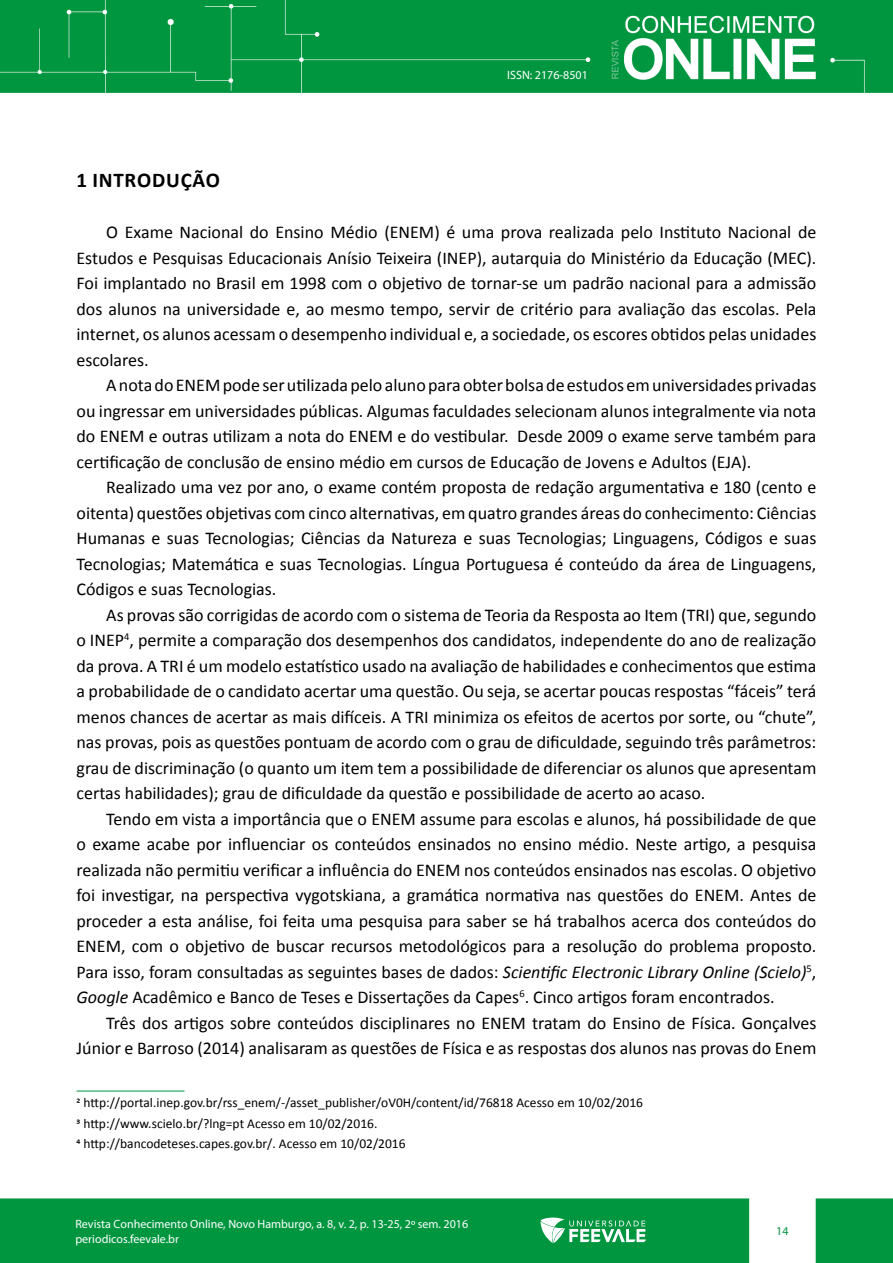
<style>
.page{position:relative;width:893px;height:1263px;background:#fff}
.page>*{position:absolute;margin:0;border:0;box-sizing:border-box;transform-origin:0 0}
.t1{font:700 21px "Calibri";letter-spacing:.04em;color:#000}
.t2{font:18px/25.5px "Calibri";color:#000;text-align:justify}
.t3{font:13.5px/20.4px "Calibri";color:#000}
.t4{font:12px/15px "Myriad Pro";color:#fff}
.t5{font:12px "Myriad Pro";color:#009640}
.s1{font-style:italic}
</style>
<div class="page">
<img style="left:0;top:0;width:893px;height:93px">
<div style="left:816px;top:1198px;width:77px;height:65px;background:#009640"></div>
<div style="left:0;top:1198px;width:749px;height:65px;background:#009640;border:2px solid #009640"></div>
<svg style="left:540px;top:1217px;width:106px;height:26px"></svg>
<hr style="left:77px;top:1091px;width:108px;height:1px;background:#009640">
<p class="t4" style="left:507px;top:67px;width:82px">ISSN: 2176-8501</p>
<p class="t1" style="left:77px;top:167px;width:145px">1 INTRODUÇÃO</p>
<p class="t2" style="left:77px;top:219px;width:741px;text-indent:30px">O Exame Nacional do Ensino Médio (ENEM) é uma prova realizada pelo Instituto Nacional de Estudos e Pesquisas Educacionais Anísio Teixeira (INEP), autarquia do Ministério da Educação (MEC).<br>Foi implantado no Brasil em 1998 com o objetivo de tornar-se um padrão nacional para a admissão dos alunos na universidade e, ao mesmo tempo, servir de critério para avaliação das escolas. Pela internet, os alunos acessam o desempenho individual e, a sociedade, os escores obtidos pelas unidades escolares.</p>
<p class="t2" style="left:77px;top:372px;width:741px;text-indent:30px">A nota do ENEM pode ser utilizada pelo aluno para obter bolsa de estudos em universidades privadas ou ingressar em universidades públicas. Algumas faculdades selecionam alunos integralmente via nota do ENEM e outras utilizam a nota do ENEM e do vestibular. Desde 2009 o exame serve também para certificação de conclusão de ensino médio em cursos de Educação de Jovens e Adultos (EJA).</p>
<p class="t2" style="left:77px;top:474px;width:741px;text-indent:30px">Realizado uma vez por ano, o exame contém proposta de redação argumentativa e 180 (cento e oitenta) questões objetivas com cinco alternativas, em quatro grandes áreas do conhecimento: Ciências Humanas e suas Tecnologias; Ciências da Natureza e suas Tecnologias; Linguagens, Códigos e suas Tecnologias; Matemática e suas Tecnologias. Língua Portuguesa é conteúdo da área de Linguagens, Códigos e suas Tecnologias.</p>
<p class="t2" style="left:77px;top:602px;width:741px;text-indent:30px">As provas são corrigidas de acordo com o sistema de Teoria da Resposta ao Item (TRI) que, segundo o INEP<sup>4</sup>, permite a comparação dos desempenhos dos candidatos, independente do ano de realização da prova. A TRI é um modelo estatístico usado na avaliação de habilidades e conhecimentos que estima a probabilidade de o candidato acertar uma questão. Ou seja, se acertar poucas respostas “fáceis” terá menos chances de acertar as mais difíceis. A TRI minimiza os efeitos de acertos por sorte, ou “chute”, nas provas, pois as questões pontuam de acordo com o grau de dificuldade, seguindo três parâmetros: grau de discriminação (o quanto um item tem a possibilidade de diferenciar os alunos que apresentam certas habilidades); grau de dificuldade da questão e possibilidade de acerto ao acaso.</p>
<p class="t2" style="left:77px;top:806px;width:741px;text-indent:30px">Tendo em vista a importância que o ENEM assume para escolas e alunos, há possibilidade de que o exame acabe por influenciar os conteúdos ensinados no ensino médio. Neste artigo, a pesquisa realizada não permitiu verificar a influência do ENEM nos conteúdos ensinados nas escolas. O objetivo foi investigar, na perspectiva vygotskiana, a gramática normativa nas questões do ENEM. Antes de proceder a esta análise, foi feita uma pesquisa para saber se há trabalhos acerca dos conteúdos do ENEM, com o objetivo de buscar recursos metodológicos para a resolução do problema proposto.<br>Para isso, foram consultadas as seguintes bases de dados: <span class="s1">Scientific Electronic Library Online (Scielo)</span><sup>5</sup>, <span class="s1">Google</span> Acadêmico e Banco de Teses e Dissertações da Capes<sup>6</sup>. Cinco artigos foram encontrados.</p>
<p class="t2" style="left:77px;top:1010px;width:741px;text-align:right">Três dos artigos sobre conteúdos disciplinares no ENEM tratam do Ensino de Física. Gonçalves<br>Júnior e Barroso (2014) analisaram as questões de Física e as respostas dos alunos nas provas do Enem</p>
<p class="t3" style="left:77px;top:1092px;width:568px">2 http://portal.inep.gov.br/rss_enem/-/asset_publisher/oV0H/content/id/76818 Acesso em 10/02/2016<br>3 http://www.scielo.br/?lng=pt Acesso em 10/02/2016.<br>4 http://bancodeteses.capes.gov.br/. Acesso em 10/02/2016</p>
<p class="t4" style="left:75px;top:1216px;width:394px">Revista Conhecimento Online, Novo Hamburgo, a. 8, v. 2, p. 13-25, 2º sem. 2016 periodicos.feevale.br</p>
<p class="t5" style="left:776px;top:1223px;width:14px">14</p>
</div>
